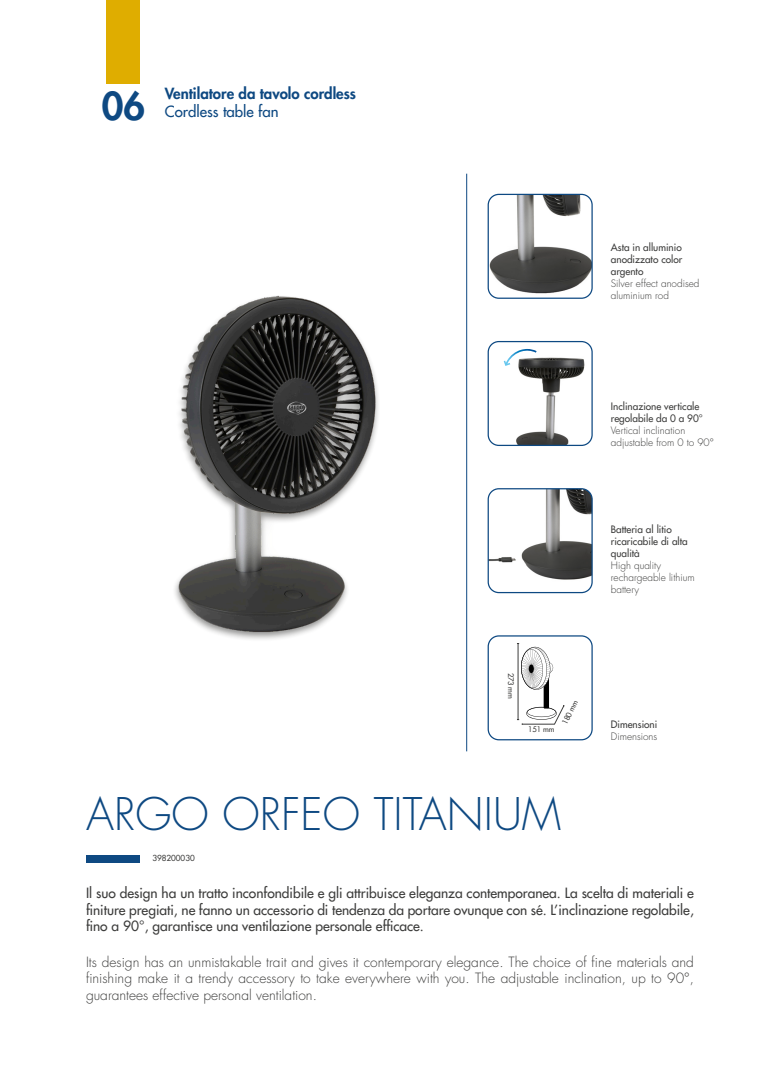
<style>
.page{position:relative;width:780px;height:1088px;background:#fff}
.page>*{position:absolute;margin:0;border:0;box-sizing:border-box;transform-origin:0 0}
.t1{font:300 43.75px "Futura LT";color:#0e4982}
.t2{font:800 37.5px "Futura LT";color:#0e4982}
.t3{font:800 15px "Futura LT";color:#0e4982}
.t4{font:15px "Futura LT";color:#0e4982}
.t5{font:13.75px/16.5px "Futura LT";color:#3d3d3c;text-align:justify}
.t6{font:300 13.75px/16.5px "Futura LT";color:#3d3d3c;text-align:justify}
.t7{font:10px/12px "Futura LT";color:#3d3d3c}
.t8{font:300 10px/12px "Futura LT";color:#3d3d3c}
.t9{font:8.12px "Futura LT";color:#3d3d3c}
.t10{font:7.5px "Futura LT";letter-spacing:-.01em;color:#3d3d3c}
</style>
<div class="page">
<img style="left:489px;top:194px;width:103px;height:104px">
<div style="left:487px;top:194px;width:105px;height:105px;border:1px solid #0e4982;border-radius:11px"></div>
<img style="left:489px;top:489px;width:103px;height:103px">
<div style="left:487px;top:488px;width:105px;height:105px;border:1px solid #0e4982;border-radius:11px"></div>
<img style="left:174px;top:295px;width:204px;height:344px">
<img style="left:489px;top:342px;width:103px;height:103px">
<div style="left:487px;top:341px;width:105px;height:105px;border:1px solid #0e4982;border-radius:11px"></div>
<svg style="left:503px;top:349px;width:33px;height:17px"></svg>
<div style="left:487px;top:635px;width:105px;height:105px;border:1px solid #0e4982;border-radius:11px"></div>
<hr style="left:518px;top:643px;width:1px;height:76px;background:#3d3d3c">
<svg style="left:517px;top:705px;width:48px;height:20px"></svg>
<div style="left:543px;top:686px;width:6px;height:22px;background:#000"></div>
<svg style="left:517px;top:643px;width:36px;height:47px"></svg>
<hr style="left:466px;top:174px;width:1px;height:577px;background:#0e4982">
<div style="left:86px;top:855px;width:53px;height:8px;background:#0e4982"></div>
<div style="left:107px;top:0;width:33px;height:83px;background:#dfad00"></div>
<p class="t2" style="left:102px;top:81px;width:45px">06</p>
<p class="t3" style="left:165px;top:83px;width:193px">Ventilatore da tavolo cordless</p>
<p class="t4" style="left:165px;top:102px;width:115px">Cordless table fan</p>
<p class="t7" style="left:611px;top:241px;width:72px">Asta in alluminio</p>
<p class="t7" style="left:611px;top:253px;width:73px">anodizzato color argento</p>
<p class="t8" style="left:611px;top:277px;width:90px">Silver effect anodised aluminium rod</p>
<p class="t10" style="left:515px;top:672px;width:28px;rotate:90deg">273 mm</p>
<p class="t10" style="left:528px;top:724px;width:28px">151 mm</p>
<p class="t10" style="left:560px;top:722px;width:28px;rotate:-64deg">180 mm</p>
<p class="t1" style="left:86px;top:787px;width:476px">ARGO ORFEO TITANIUM</p>
<p class="t9" style="left:152px;top:853px;width:44px">398200030</p>
<p class="t7" style="left:611px;top:400px;width:93px">Inclinazione verticale regolabile da 0 a 90°</p>
<p class="t8" style="left:611px;top:425px;width:76px">Vertical inclination</p>
<p class="t8" style="left:611px;top:437px;width:104px">adjustable from 0 to 90°</p>
<p class="t7" style="left:611px;top:523px;width:62px">Batteria al litio</p>
<p class="t7" style="left:611px;top:535px;width:78px">ricaricabile di alta qualità</p>
<p class="t8" style="left:611px;top:560px;width:52px">High quality</p>
<p class="t8" style="left:611px;top:572px;width:85px">rechargeable lithium battery</p>
<p class="t7" style="left:611px;top:718px;width:48px">Dimensioni</p>
<p class="t8" style="left:611px;top:731px;width:48px">Dimensions</p>
<p class="t5" style="left:86px;top:885px;width:609px">Il suo design ha un tratto inconfondibile e gli attribuisce eleganza contemporanea. La scelta di materiali e finiture pregiati, ne fanno un accessorio di tendenza da portare ovunque con sé. L’inclinazione regolabile, fino a 90°, garantisce una ventilazione personale efficace.</p>
<p class="t6" style="left:86px;top:954px;width:609px">Its design has an unmistakable trait and gives it contemporary elegance. The choice of fine materials and finishing make it a trendy accessory to take everywhere with you. The adjustable inclination, up to 90°, guarantees effective personal ventilation.</p>
</div>
